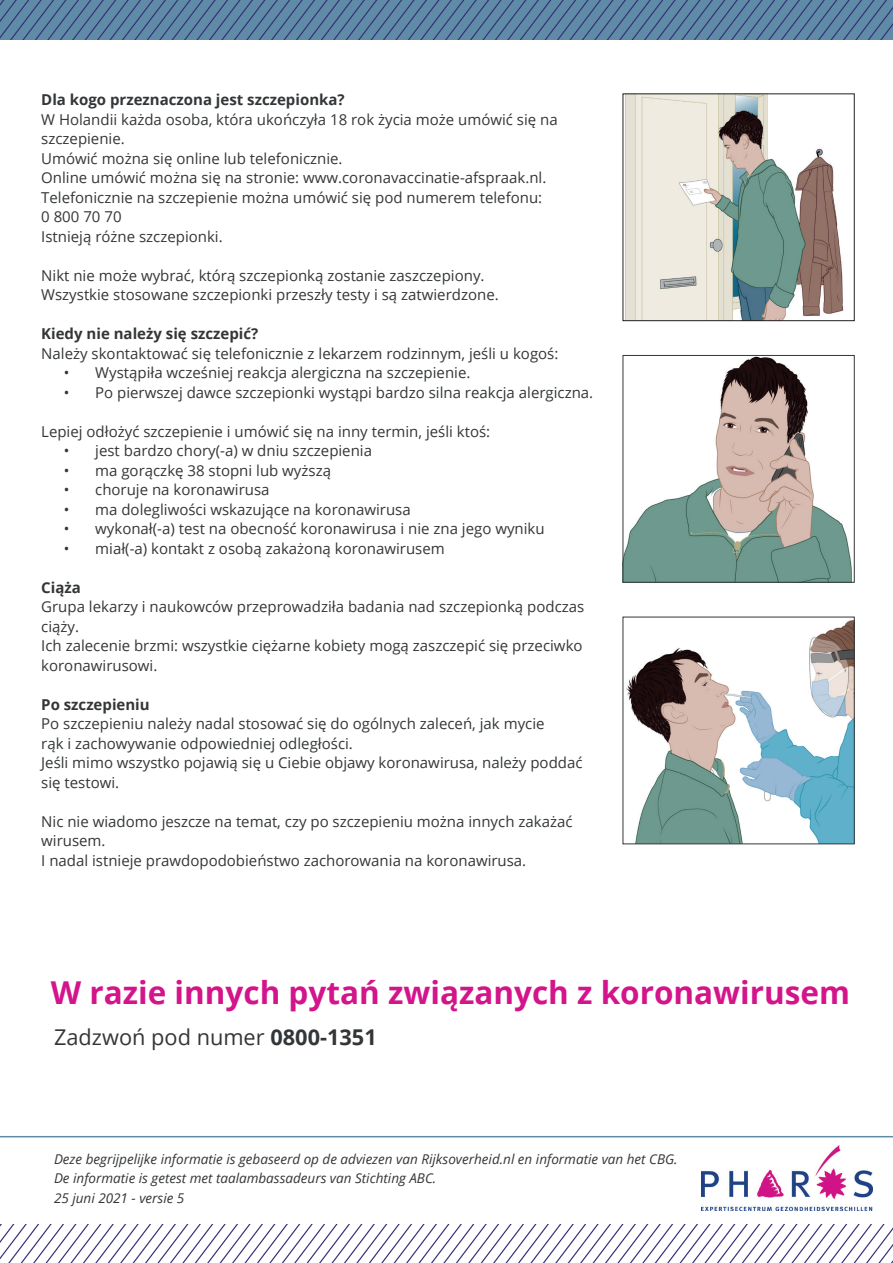
<style>
.page{position:relative;width:893px;height:1263px;background:#fff}
.page>*{position:absolute;margin:0;border:0;box-sizing:border-box;transform-origin:0 0}
.t1{font:700 31.5px "Open Sans";color:#d3148b}
.t2{font:21.75px "Open Sans";color:#333638}
.t3{font:15px/19.5px "Open Sans";color:#333638}
.t4{font:700 15px "Open Sans";color:#333638}
.t5{font:italic 13.5px/19.5px "Open Sans";color:#333638}
.s1{font-weight:700}
</style>
<div class="page">
<svg style="left:0;top:1225px;width:893px;height:38px"></svg>
<hr style="left:0;top:1136px;width:893px;height:1px;background:#608ba7">
<svg style="left:0;top:0;width:893px;height:40px"></svg>
<img style="left:625px;top:95px;width:219px;height:224px">
<div style="left:623px;top:93px;width:232px;height:228px;border:1px solid #231f20"></div>
<img style="left:625px;top:357px;width:227px;height:224px">
<div style="left:623px;top:355px;width:232px;height:228px;border:1px solid #333638"></div>
<img style="left:626px;top:620px;width:227px;height:222px">
<div style="left:623px;top:617px;width:232px;height:227px;border:1px solid #333638"></div>
<img style="left:701px;top:1146px;width:171px;height:64px">
<p class="t4" style="left:41px;top:89px;width:305px">Dla kogo przeznaczona jest szczepionka?</p>
<p class="t3" style="left:41px;top:109px;width:518px">W Holandii każda osoba, która ukończyła 18 rok życia może umówić się na szczepienie.<br>Umówić można się online lub telefonicznie.<br>Online umówić można się na stronie: www.coronavaccinatie-afspraak.nl.<br>Telefonicznie na szczepienie można umówić się pod numerem telefonu:<br>0 800 70 70<br>Istnieją różne szczepionki.</p>
<p class="t3" style="left:41px;top:265px;width:459px">Nikt nie może wybrać, którą szczepionką zostanie zaszczepiony.<br>Wszystkie stosowane szczepionki przeszły testy i są zatwierdzone.</p>
<p class="t4" style="left:41px;top:323px;width:219px">Kiedy nie należy się szczepić?</p>
<p class="t3" style="left:41px;top:343px;width:519px">Należy skontaktować się telefonicznie z lekarzem rodzinnym, jeśli u kogoś:</p>
<p class="t3" style="left:64px;top:362px;width:408px">• Wystąpiła wcześniej reakcja alergiczna na szczepienie.</p>
<p class="t3" style="left:64px;top:382px;width:531px">• Po pierwszej dawce szczepionki wystąpi bardzo silna reakcja alergiczna.</p>
<p class="t3" style="left:41px;top:421px;width:451px">Lepiej odłożyć szczepienie i umówić się na inny termin, jeśli ktoś:</p>
<p class="t3" style="left:64px;top:440px;width:310px">• jest bardzo chory(-a) w dniu szczepienia</p>
<p class="t3" style="left:64px;top:460px;width:269px">• ma gorączkę 38 stopni lub wyższą</p>
<p class="t3" style="left:64px;top:479px;width:207px">• choruje na koronawirusa</p>
<p class="t3" style="left:64px;top:499px;width:348px">• ma dolegliwości wskazujące na koronawirusa</p>
<p class="t3" style="left:64px;top:518px;width:482px">• wykonał(-a) test na obecność koronawirusa i nie zna jego wyniku</p>
<p class="t3" style="left:64px;top:538px;width:383px">• miał(-a) kontakt z osobą zakażoną koronawirusem</p>
<p class="t4" style="left:41px;top:576px;width:41px">Ciąża</p>
<p class="t3" style="left:41px;top:596px;width:545px">Grupa lekarzy i naukowców przeprowadziła badania nad szczepionką podczas ciąży.<br>Ich zalecenie brzmi: wszystkie ciężarne kobiety mogą zaszczepić się przeciwko koronawirusowi.</p>
<p class="t4" style="left:41px;top:693px;width:110px">Po szczepieniu</p>
<p class="t3" style="left:41px;top:713px;width:543px">Po szczepieniu należy nadal stosować się do ogólnych zaleceń, jak mycie<br>rąk i zachowywanie odpowiedniej odległości.<br>Jeśli mimo wszystko pojawią się u Ciebie objawy koronawirusa, należy poddać się testowi.</p>
<p class="t3" style="left:41px;top:811px;width:533px">Nic nie wiadomo jeszcze na temat, czy po szczepieniu można innych zakażać wirusem.<br>I nadal istnieje prawdopodobieństwo zachorowania na koronawirusa.</p>
<h1 class="t1" style="left:51px;top:971px;width:801px">W razie innych pytań związanych z koronawirusem</h1>
<h2 class="t2" style="left:54px;top:1023px;width:324px">Zadzwoń pod numer <span class="s1">0800-1351</span></h2>
<p class="t5" style="left:54px;top:1149px;width:625px">Deze begrijpelijke informatie is gebaseerd op de adviezen van Rijksoverheid.nl en informatie van het CBG.<br>De informatie is getest met taalambassadeurs van Stichting ABC.<br>25 juni 2021 - versie 5</p>
</div>
